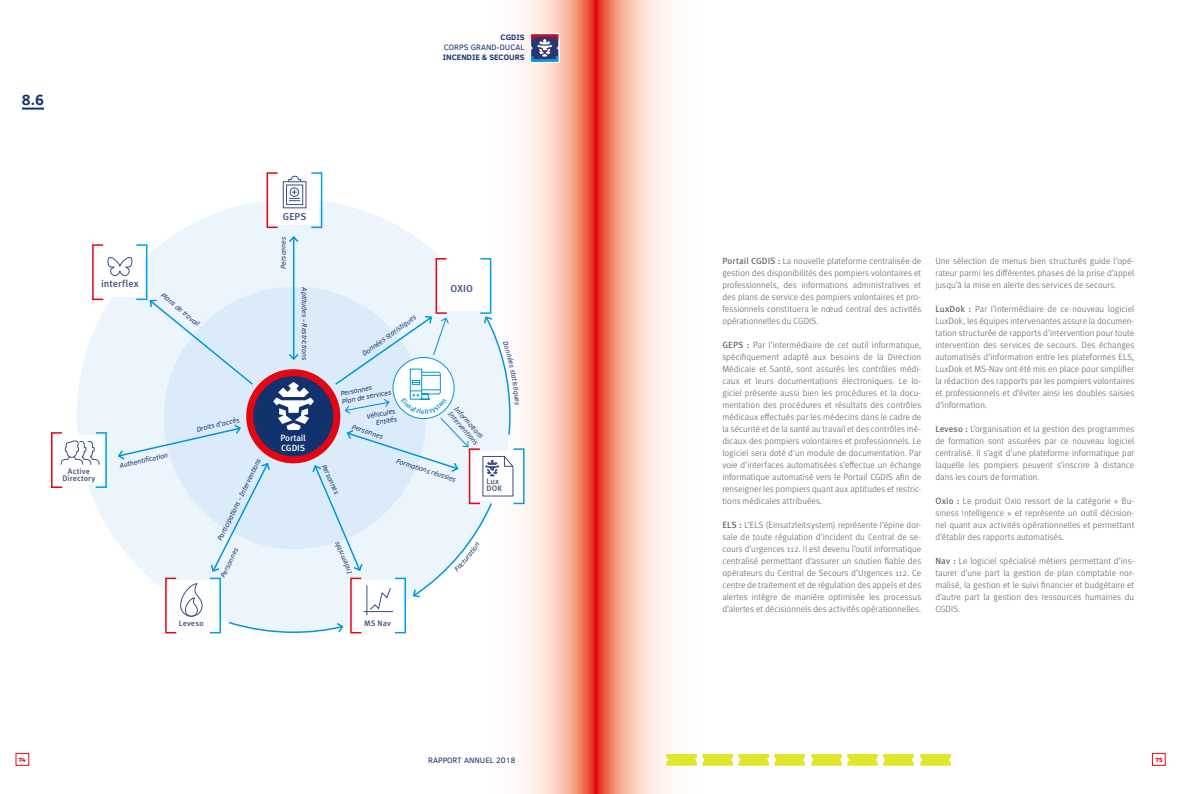
<style>
.page{position:relative;width:1191px;height:794px;background:#fff}
.page>*{position:absolute;margin:0;border:0;box-sizing:border-box;transform-origin:0 0}
.t1{font:700 15.1px "Clear Sans";color:#12326e}
.t2{font:500 10px "Meta Pro";letter-spacing:.01em;color:#3d4e85}
.t3{font:300 9px/12px "Meta Pro";letter-spacing:.005em;color:#575756;text-align:justify}
.t4{font:500 9px/10px "Meta Pro";letter-spacing:-.015em;color:#fff}
.t5{font:8px "Clear Sans";color:#12326e}
.t6{font:500 8px/7px "Meta Pro";letter-spacing:.02em;color:#3d4e85}
.t7{font:700 8px "Clear Sans";color:#12326e}
.t8{font:italic 7px/8px "Clear Sans";color:#12326e}
.t9{font:700 6px "Montserrat";color:#e30613}
.s1{font-weight:400}
</style>
<div class="page">
<svg style="left:491px;top:0;width:104px;height:794px"></svg>
<svg style="left:595px;top:0;width:269px;height:794px"></svg>
<div style="left:16px;top:753px;width:13px;height:12px;border:1px solid #e30613"></div>
<div style="left:1152px;top:753px;width:13px;height:12px;border:1px solid #e30613"></div>
<svg style="left:530px;top:33px;width:29px;height:30px"></svg>
<svg style="left:531px;top:34px;width:27px;height:28px"></svg>
<div style="left:77px;top:199px;width:433px;height:433px;background:#edf5fc;border-radius:50%"></div>
<hr style="left:293px;top:237px;width:1px;height:122px;background:#0097d7">
<svg style="left:289px;top:236px;width:10px;height:8px"></svg>
<div style="left:92px;top:244px;width:12px;height:56px;border:2px solid #e30613"></div>
<div style="left:435px;top:258px;width:12px;height:56px;border:2px solid #e30613"></div>
<div style="left:479px;top:258px;width:12px;height:56px;border:2px solid #009fe3"></div>
<div style="left:472px;top:451px;width:49px;height:50px;background:#fff"></div>
<div style="left:439px;top:261px;width:48px;height:49px;background:#fff"></div>
<div style="left:266px;top:172px;width:12px;height:56px;border:2px solid #e30613"></div>
<div style="left:310px;top:172px;width:12px;height:56px;border:2px solid #009fe3"></div>
<div style="left:270px;top:175px;width:49px;height:50px;background:#fff"></div>
<div style="left:51px;top:432px;width:12px;height:56px;border:2px solid #e30613"></div>
<div style="left:95px;top:432px;width:12px;height:56px;border:2px solid #009fe3"></div>
<div style="left:55px;top:435px;width:48px;height:50px;background:#fff"></div>
<div style="left:95px;top:247px;width:49px;height:50px;background:#fff"></div>
<div style="left:513px;top:448px;width:11px;height:56px;border:2px solid #009fe3"></div>
<svg style="left:282px;top:175px;width:25px;height:34px"></svg>
<svg style="left:107px;top:257px;width:26px;height:20px"></svg>
<div style="left:136px;top:244px;width:11px;height:56px;border:2px solid #009fe3"></div>
<svg style="left:60px;top:440px;width:40px;height:25px"></svg>
<svg style="left:920px;top:754px;width:30px;height:11px"></svg>
<svg style="left:811px;top:754px;width:66px;height:11px"></svg>
<svg style="left:883px;top:754px;width:30px;height:11px"></svg>
<svg style="left:666px;top:754px;width:139px;height:11px;background:#e4e94a"></svg>
<hr style="left:22px;top:108px;width:22px;height:2px;background:#12326e">
<svg style="left:117px;top:299px;width:402px;height:335px"></svg>
<h1 class="t1" style="left:22px;top:88px;width:23px">8.6</h1>
<p class="t7" style="left:500px;top:32px;width:26px">CGDIS</p>
<p class="t5" style="left:444px;top:42px;width:82px">CORPS GRAND-DUCAL</p>
<p class="t7" style="left:443px;top:51px;width:83px">INCENDIE &amp; SECOURS</p>
<p class="t2" style="left:283px;top:208px;width:25px">GEPS</p>
<p class="t2" style="left:101px;top:276px;width:39px">interflex</p>
<p class="t8" style="left:165px;top:291px;width:49px;rotate:40deg">Plans de travail</p>
<p class="t6" style="left:62px;top:467px;width:35px;text-align:center">Active<br>Directory</p>
<p class="t8" style="left:119px;top:462px;width:51px;rotate:-13deg">Authentifi cation</p>
<p class="t8" style="left:196px;top:425px;width:45px;rotate:-13deg">Droits d'accès</p>
<p class="t8" style="left:216px;top:538px;width:92px;rotate:-64deg">Participations - Interventions</p>
<p class="t8" style="left:219px;top:575px;width:34px;rotate:-64deg">Personnes</p>
<p class="t8" style="left:279px;top:269px;width:34px;rotate:-90deg">Personnes</p>
<p class="t8" style="left:308px;top:287px;width:74px;rotate:90deg">Aptitudes - Restrictions</p>
<p class="t4" style="left:280px;top:432px;width:27px">Portail<br>CGDIS</p>
<p class="t8" style="left:361px;top:351px;width:66px;rotate:-36deg">Données statistiques</p>
<p class="t8" style="left:340px;top:389px;width:51px;rotate:-11deg">Personnes<br>Plan de services</p>
<p class="t8" style="left:366px;top:412px;width:31px;text-align:right;rotate:-11deg">Véhicules<br>Entités</p>
<p class="t8" style="left:354px;top:423px;width:34px;rotate:18deg">Personnes</p>
<p class="t2" style="left:450px;top:281px;width:24px">OXIO</p>
<p class="t8" style="left:458px;top:405px;width:43px;rotate:48deg">Informations<br>Interventions</p>
<p class="t8" style="left:327px;top:463px;width:34px;rotate:65deg">Personnes</p>
<p class="t8" style="left:398px;top:456px;width:64px;rotate:18deg">Formations réussies</p>
<p class="t6" style="left:486px;top:477px;width:17px">Lux<br>DOK</p>
<p class="t8" style="left:346px;top:575px;width:36px;rotate:-113deg">Indemnités</p>
<p class="t6" style="left:179px;top:619px;width:26px">Leveso</p>
<p class="t6" style="left:364px;top:619px;width:28px">MS Nav</p>
<p class="t3" style="left:722px;top:254px;width:200px"><span class="s1">Portail CGDIS :</span> La nouvelle plateforme centralisée de gestion des disponibilités des pompiers volontaires et professionnels, des informations administratives et des plans de service des pompiers volontaires et pro&shy;fessionnels constituera le nœud central des activités opérationnelles du CGDIS.</p>
<p class="t3" style="left:722px;top:338px;width:200px"><span class="s1">GEPS :</span> Par l’intermédiaire de cet outil informatique, spécifiquement adapté aux besoins de la Direction Médicale et Santé, sont assurés les contrôles médi&shy;caux et leurs documentations électroniques. Le lo&shy;giciel présente aussi bien les procédures et la docu&shy;mentation des procédures et résultats des contrôles médicaux effectués par les médecins dans le cadre de la sécurité et de la santé au travail et des contrôles mé&shy;dicaux des pompiers volontaires et professionnels. Le logiciel sera doté d'un module de documentation. Par voie d’interfaces automatisées s’effectue un échange informatique automatisé vers le Portail CGDIS afin de renseigner les pompiers quant aux aptitudes et restric&shy;tions médicales attribuées.</p>
<p class="t3" style="left:722px;top:518px;width:200px"><span class="s1">ELS :</span> L’ELS (Einsatzleitsystem) représente l’épine dor&shy;sale de toute régulation d’incident du Central de se&shy;cours d’urgences 112. Il est devenu l’outil informatique centralisé permettant d’assurer un soutien fiable des opérateurs du Central de Secours d’Urgences 112. Ce centre de traitement et de régulation des appels et des alertes intègre de manière optimisée les processus d’alertes et décisionnels des activités opérationnelles.</p>
<p class="t3" style="left:935px;top:254px;width:200px">Une sélection de menus bien structurés guide l’opé&shy;rateur parmi les différentes phases de la prise d’appel jusqu’à la mise en alerte des services de secours.</p>
<p class="t3" style="left:935px;top:302px;width:200px"><span class="s1">LuxDok :</span> Par l’intermédiaire de ce nouveau logiciel LuxDok, les équipes intervenantes assure la documen&shy;tation structurée de rapports d’intervention pour toute intervention des services de secours. Des échanges automatisés d’information entre les plateformes ELS, LuxDok et MS-Nav ont été mis en place pour simplifier la rédaction des rapports par les pompiers volontaires et professionnels et d’éviter ainsi les doubles saisies d’information.</p>
<p class="t3" style="left:935px;top:422px;width:200px"><span class="s1">Leveso :</span> L’organisation et la gestion des programmes de formation sont assurées par ce nouveau logiciel centralisé. Il s’agit d’une plateforme informatique par laquelle les pompiers peuvent s’inscrire à distance dans les cours de formation.</p>
<p class="t3" style="left:935px;top:494px;width:200px"><span class="s1">Oxio :</span> Le produit Oxio ressort de la catégorie « Bu&shy;siness Intelligence » et représente un outil décision&shy;nel quant aux activités opérationnelles et permettant d’établir des rapports automatisés.</p>
<p class="t3" style="left:935px;top:554px;width:200px"><span class="s1">Nav :</span> Le logiciel spécialisé métiers permettant d’ins&shy;taurer d’une part la gestion de plan comptable nor&shy;malisé, la gestion et le suivi financier et budgétaire et d’autre part la gestion des ressources humaines du CGDIS.</p>
<p class="t5" style="left:428px;top:754px;width:89px">RAPPORT ANNUEL 2018</p>
<p class="t9" style="left:18px;top:755px;width:9px">74</p>
<p class="t9" style="left:1155px;top:755px;width:9px">75</p>
</div>
